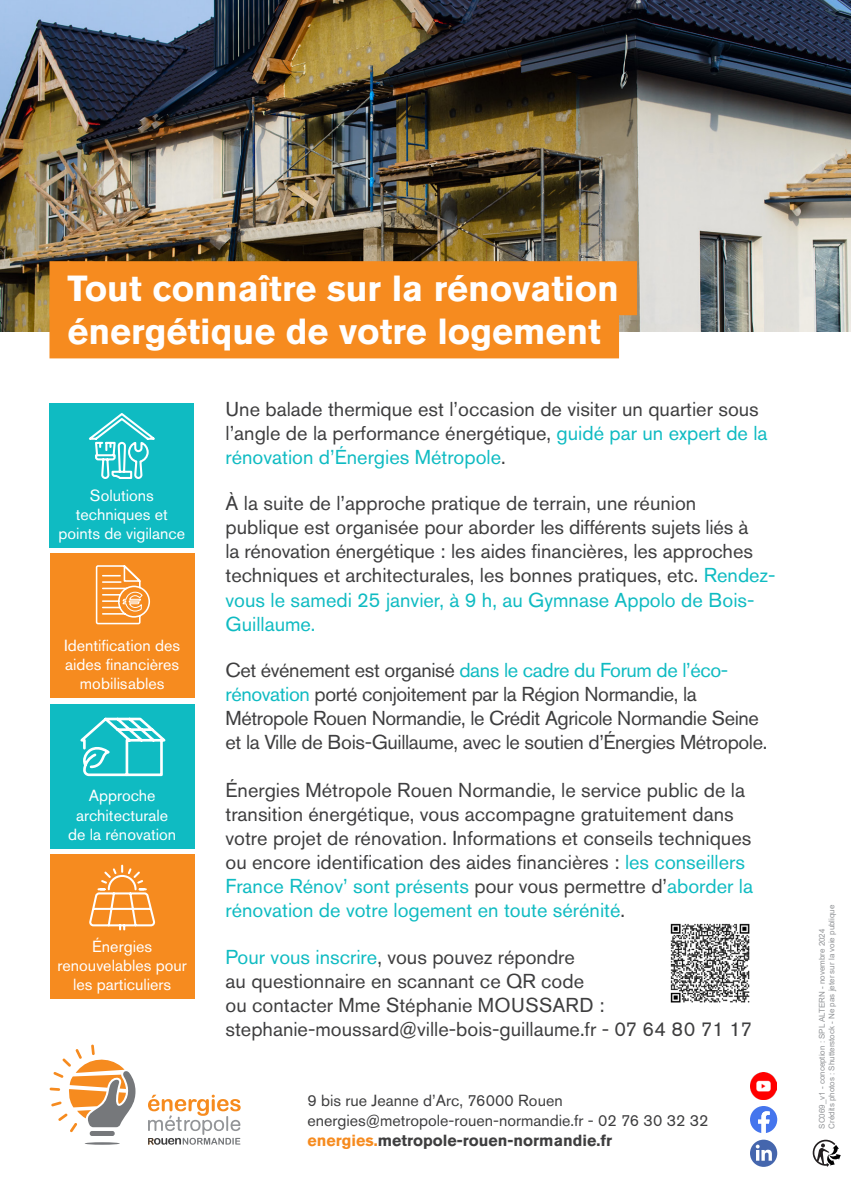
<style>
.page{position:relative;width:851px;height:1191px;background:#fff}
.page>*{position:absolute;margin:0;border:0;box-sizing:border-box;transform-origin:0 0}
.t1{font:700 36px "Akzidenz Grotesk Std";color:#fff}
.t2{font:20px/24px "Akzidenz Grotesk Std";color:#3e3e3f}
.t3{font:20px/24px "Akzidenz Grotesk Std";letter-spacing:-.02em;color:#3e3e3f}
.t4{font:16px/19.2px "Akzidenz Grotesk Std";color:#fff;text-align:center}
.t5{font:16px "Akzidenz Grotesk Std";color:#3e3e3f}
.t6{font:700 16px "Akzidenz Grotesk Std";color:#3e3e3f}
.t7{font:8px "Arial";color:#939598}
.s1{color:#0fbbc2}
.s2{color:#f68b1f}
</style>
<div class="page">
<img style="left:0;top:0;width:850px;height:332px">
<div style="left:90px;top:1131px;width:25px;height:5px;background:#76787b;border-radius:2px"></div>
<hr style="left:85px;top:1142px;width:35px;height:2px;background:#76787b;border-radius:50%">
<svg style="left:50px;top:1044px;width:85px;height:88px"></svg>
<svg style="left:148px;top:1094px;width:92px;height:50px"></svg>
<svg style="left:812px;top:1139px;width:28px;height:28px"></svg>
<div style="left:49px;top:261px;width:588px;height:54px;background:#f68b1f"></div>
<div style="left:49px;top:304px;width:570px;height:54px;background:#f68b1f"></div>
<div style="left:50px;top:704px;width:144px;height:144px;background:#0fbbc2"></div>
<svg style="left:80px;top:717px;width:86px;height:60px"></svg>
<div style="left:50px;top:854px;width:144px;height:144px;background:#f68b1f"></div>
<svg style="left:89px;top:864px;width:66px;height:67px"></svg>
<div style="left:50px;top:403px;width:144px;height:144px;background:#0fbbc2"></div>
<svg style="left:84px;top:358px;width:76px;height:121px"></svg>
<div style="left:50px;top:553px;width:144px;height:145px;background:#f68b1f"></div>
<svg style="left:95px;top:565px;width:55px;height:60px"></svg>
<svg style="left:750px;top:1106px;width:27px;height:27px"></svg>
<svg style="left:749px;top:1139px;width:28px;height:27px"></svg>
<svg style="left:755px;top:1144px;width:16px;height:16px"></svg>
<img style="left:750px;top:1072px;width:26px;height:27px">
<img style="left:670px;top:923px;width:80px;height:80px">
<p class="t1" style="left:67px;top:268px;width:553px">Tout connaître sur la rénovation</p>
<p class="t1" style="left:67px;top:311px;width:535px">énergétique de votre logement</p>
<p class="t4" style="left:58px;top:485px;width:128px">Solutions techniques et points de vigilance</p>
<p class="t4" style="left:64px;top:636px;width:117px">Identification des aides financières mobilisables</p>
<p class="t4" style="left:68px;top:786px;width:109px">Approche architecturale de la rénovation</p>
<p class="t4" style="left:58px;top:936px;width:131px">Énergies renouvelables pour les particuliers</p>
<p class="t2" style="left:225px;top:396px;width:543px">Une balade thermique est l’occasion de visiter un quartier sous l’angle de la performance énergétique, <span class="s1">guidé par un expert de la rénovation d’Énergies Métropole</span>.</p>
<p class="t2" style="left:225px;top:491px;width:551px">À la suite de l’approche pratique de terrain, une réunion<br>publique est organisée pour aborder les différents sujets liés à<br>la rénovation énergétique : les aides financières, les approches techniques et architecturales, les bonnes pratiques, etc. <span class="s1">Rendez&shy;vous le samedi 25 janvier, à 9 h, au Gymnase Appolo de Bois-Guillaume.</span></p>
<p class="t3" style="left:225px;top:658px;width:543px">Cet événement est organisé <span class="s1">dans le cadre du Forum de l’éco&shy;rénovation</span> porté conjoitement par la Région Normandie, la Métropole Rouen Normandie, le Crédit Agricole Normandie Seine et la Ville de Bois-Guillaume, avec le soutien d’Énergies Métropole.</p>
<p class="t2" style="left:225px;top:778px;width:529px">Énergies Métropole Rouen Normandie, le service public de la transition énergétique, vous accompagne gratuitement dans votre projet de rénovation. Informations et conseils techniques ou encore identification des aides financières : <span class="s1">les conseillers France Rénov’ sont présents</span> pour vous permettre d’<span class="s1">aborder la rénovation de votre logement en toute sérénité</span>.</p>
<p class="t2" style="left:225px;top:945px;width:351px"><span class="s1">Pour vous inscrire</span>, vous pouvez répondre</p>
<p class="t2" style="left:225px;top:969px;width:360px">au questionnaire en scannant ce QR code</p>
<p class="t2" style="left:225px;top:993px;width:380px">ou contacter Mme Stéphanie MOUSSARD :</p>
<p class="t2" style="left:225px;top:1017px;width:528px">stephanie-moussard@ville-bois-guillaume.fr - 07 64 80 71 17</p>
<p class="t5" style="left:307px;top:1090px;width:257px">9 bis rue Jeanne d’Arc, 76000 Rouen</p>
<p class="t5" style="left:307px;top:1110px;width:402px">energies@metropole-rouen-normandie.fr - 02 76 30 32 32</p>
<p class="t6" style="left:307px;top:1130px;width:306px"><span class="s2">energies.</span>metropole-rouen-normandie.fr</p>
<p class="t7" style="left:826px;top:1128px;width:226px;rotate:-90deg">Crédits photos : Shutterstock - Ne pas jeter sur la voie publique</p>
<p class="t7" style="left:816px;top:1128px;width:202px;rotate:-90deg">SC069_v1 - conception : SPL ALTERN - novembre 2024</p>
</div>
